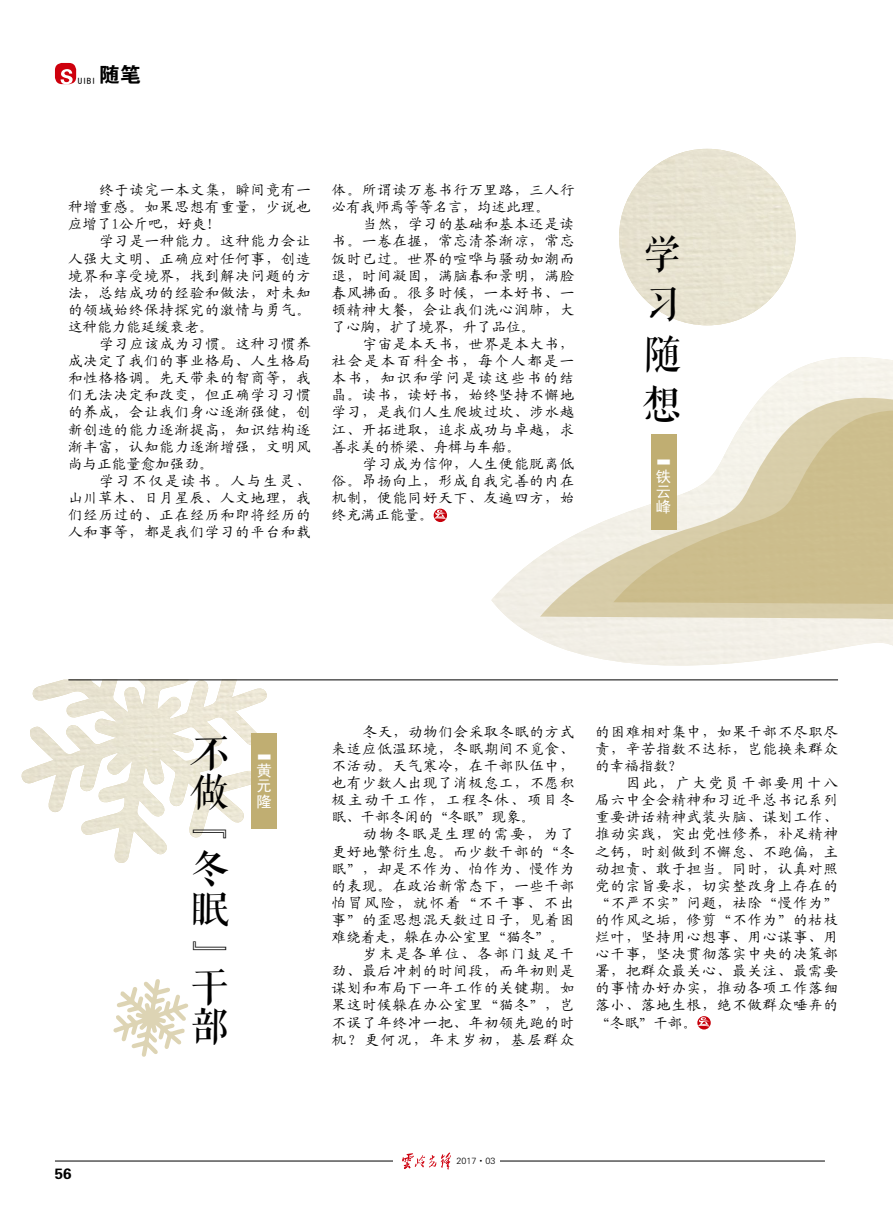
<style>
.page{position:relative;width:893px;height:1212px;background:#fff}
.page>*{position:absolute;margin:0;border:0;box-sizing:border-box;transform-origin:0 0}
.t1{font:39px/39px "FZQKBYSJW GB1 0";color:#000;text-align:justify}
.t2{font:21px "FZDHTJW GB1 0";color:#000}
.t3{font:15.3px/15.3px "Sim Hei";color:#fff;text-align:justify}
.t4{font:15.3px "Sim Hei";color:#fff;scale:.4 1}
.t5{font:15px "FZDHTJW GB1 0";color:#000}
.t6{font:14.25px/17.1px "Kai Ti GB2312";letter-spacing:.065em;color:#000;text-align:justify}
.t7{font:14.25px/17.1px "Kai Ti GB2312";letter-spacing:.045em;color:#000}
.t8{font:14.25px "Kai Ti GB2312";letter-spacing:.145em;color:#000}
.t9{font:14.25px "Kai Ti GB2312";letter-spacing:.155em;color:#000}
.t10{font:14.25px "Kai Ti GB2312";letter-spacing:.02em;color:#000}
.t11{font:9px "FZXH1 JW GB1 0";color:#000}
.t12{font:9px "Sim Hei";color:#000}
</style>
<div class="page">
<hr style="left:55px;top:1161px;width:770px;height:1px;background:#000">
<div style="left:393px;top:1152px;width:107px;height:17px;background:#fff"></div>
<svg style="left:402px;top:1152px;width:49px;height:17px"></svg>
<div style="left:55px;top:63px;width:21px;height:21px;background:#ce000d;border-radius:7px"></div>
<svg style="left:61px;top:69px;width:12px;height:15px"></svg>
<svg style="left:540px;top:386px;width:353px;height:235px"></svg>
<svg style="left:613px;top:399px;width:280px;height:207px"></svg>
<svg style="left:63px;top:679px;width:205px;height:144px"></svg>
<img style="left:21px;top:680px;width:201px;height:183px">
<div style="left:651px;top:434px;width:25px;height:95px;background:#c0ae72"></div>
<div style="left:251px;top:733px;width:26px;height:96px;background:#c0ae72"></div>
<hr style="left:68px;top:680px;width:770px;height:1px;background:#000">
<svg style="left:434px;top:509px;width:13px;height:13px"></svg>
<svg style="left:434px;top:510px;width:12px;height:9px"></svg>
<div style="left:697px;top:1016px;width:14px;height:13px;background:#c7000b;border-radius:50%"></div>
<svg style="left:698px;top:1017px;width:12px;height:10px"></svg>
<svg style="left:113px;top:979px;width:75px;height:78px"></svg>
<h2 class="t2" style="left:99px;top:63px;width:43px">随笔</h2>
<p class="t12" style="left:78px;top:76px;width:19px">UIBI</p>
<p class="t6" style="left:68px;top:181px;width:244px;text-indent:31px">终于读完一本文集，瞬间竟有一种增重感。如果思想有重量，少说也应增了1公斤吧，好爽！</p>
<p class="t6" style="left:68px;top:233px;width:244px;text-indent:31px">学习是一种能力。这种能力会让人强大文明、正确应对任何事，创造境界和享受境界，找到解决问题的方法，总结成功的经验和做法，对未知的领域始终保持探究的激情与勇气。这种能力能延缓衰老。</p>
<p class="t6" style="left:68px;top:335px;width:244px;text-indent:31px">学习应该成为习惯。这种习惯养成决定了我们的事业格局、人生格局和性格格调。先天带来的智商等，我们无法决定和改变，但正确学习习惯的养成，会让我们身心逐渐强健，创新创造的能力逐渐提高，知识结构逐渐丰富，认知能力逐渐增强，文明风尚与正能量愈加强劲。</p>
<p class="t6" style="left:68px;top:472px;width:244px;text-indent:31px">学习不仅是读书。人与生灵、山川草木、日月星辰、人文地理，我们经历过的、正在经历和即将经历的人和事等，都是我们学习的平台和载</p>
<p class="t7" style="left:332px;top:181px;width:244px">体。所谓读万卷书行万里路，三人行必有我师焉等等名言，均述此理。</p>
<p class="t6" style="left:332px;top:216px;width:244px;text-indent:31px">当然，学习的基础和基本还是读书。一卷在握，常忘清茶渐凉，常忘饭时已过。世界的喧哗与骚动如潮而退，时间凝固，满脑春和景明，满脸春风拂面。很多时候，一本好书、一顿精神大餐，会让我们洗心润肺，大了心胸，扩了境界，升了品位。</p>
<p class="t6" style="left:332px;top:335px;width:244px;text-indent:31px">宇宙是本天书，世界是本大书，社会是本百科全书，每个人都是一本书，知识和学问是读这些书的结晶。读书，读好书，始终坚持不懈地学习，是我们人生爬坡过坎、涉水越江、开拓进取，追求成功与卓越，求善求美的桥梁、舟楫与车船。</p>
<p class="t6" style="left:332px;top:455px;width:244px;text-indent:31px">学习成为信仰，人生便能脱离低俗。昂扬向上，形成自我完善的内在机制，便能同好天下、友遍四方，始终充满正能量。</p>
<h1 class="t1" style="left:642px;top:231px;width:40px;line-height:49.9px">学习随想</h1>
<p class="t4" style="left:671px;top:459px;width:17px;rotate:90deg">■</p>
<p class="t3" style="left:656px;top:469px;width:16px">铁云峰</p>
<p class="t5" style="left:55px;top:1166px;width:18px">56</p>
<h1 class="t1" style="left:190px;top:735px;width:40px">不做『冬眠』干部</h1>
<p class="t4" style="left:272px;top:754px;width:17px;rotate:90deg">■</p>
<p class="t3" style="left:257px;top:763px;width:16px">黄元隆</p>
<p class="t6" style="left:332px;top:723px;width:244px;text-indent:31px">冬天，动物们会采取冬眠的方式来适应低温环境，冬眠期间不觅食、不活动。天气寒冷，在干部队伍中，也有少数人出现了消极怠工，不愿积极主动干工作，工程冬休、项目冬眠、干部冬闲的“冬眠”现象。</p>
<p class="t9" style="left:363px;top:827px;width:213px">动物冬眠是生理的需要，为了</p>
<p class="t6" style="left:332px;top:843px;width:244px">更好地繁衍生息。而少数干部的“冬</p>
<p class="t6" style="left:332px;top:860px;width:244px">眠”，却是不作为、怕作为、慢作为</p>
<p class="t6" style="left:332px;top:877px;width:244px">的表现。在政治新常态下，一些干部</p>
<p class="t8" style="left:332px;top:895px;width:244px">怕冒风险，就怀着“不干事、不出</p>
<p class="t6" style="left:332px;top:911px;width:244px">事”的歪思想混天数过日子，见着困</p>
<p class="t10" style="left:332px;top:930px;width:234px">难绕着走，躲在办公室里“猫冬”。</p>
<p class="t9" style="left:363px;top:947px;width:213px">岁末是各单位、各部门鼓足干</p>
<p class="t6" style="left:332px;top:962px;width:244px">劲、最后冲刺的时间段，而年初则是</p>
<p class="t6" style="left:332px;top:980px;width:244px">谋划和布局下一年工作的关键期。如</p>
<p class="t6" style="left:332px;top:997px;width:244px">果这时候躲在办公室里“猫冬”，岂</p>
<p class="t6" style="left:332px;top:1014px;width:244px">不误了年终冲一把、年初领先跑的时</p>
<p class="t8" style="left:332px;top:1032px;width:244px">机？更何况，年末岁初，基层群众</p>
<p class="t6" style="left:596px;top:723px;width:244px">的困难相对集中，如果干部不尽职尽责，辛苦指数不达标，岂能换来群众的幸福指数？</p>
<p class="t6" style="left:596px;top:774px;width:244px;text-indent:31px">因此，广大党员干部要用十八届六中全会精神和习近平总书记系列重要讲话精神武装头脑、谋划工作、推动实践，突出党性修养，补足精神之钙，时刻做到不懈怠、不跑偏，主动担责、敢于担当。同时，认真对照党的宗旨要求，切实整改身上存在的“不严不实”问题，祛除“慢作为”的作风之垢，修剪“不作为”的枯枝烂叶，坚持用心想事、用心谋事、用心干事，坚决贯彻落实中央的决策部署，把群众最关心、最关注、最需要的事情办好办实，推动各项工作落细落小、落地生根，绝不做群众唾弃的“冬眠”干部。</p>
<p class="t11" style="left:457px;top:1156px;width:40px">2017·03</p>
</div>
